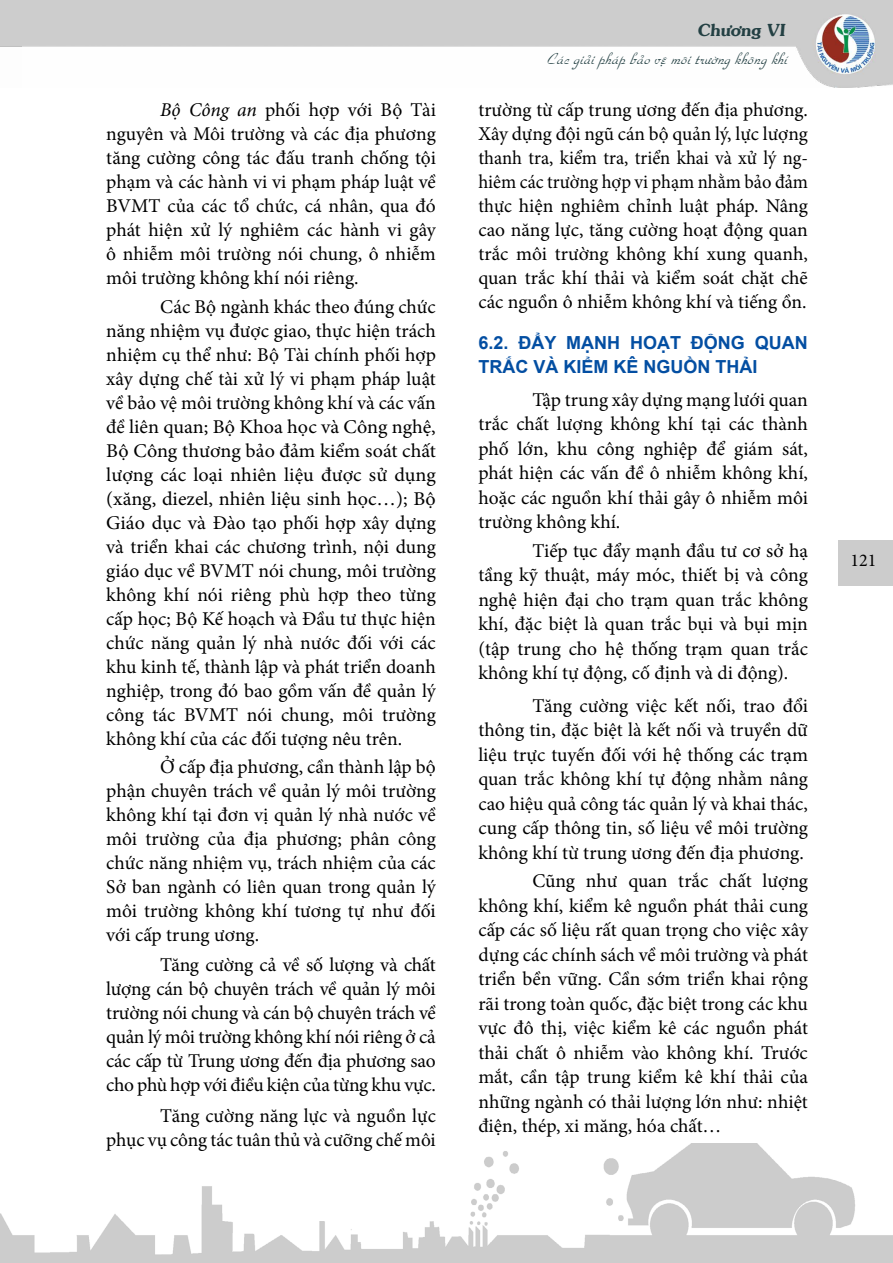
<style>
.page{position:relative;width:893px;height:1263px;background:#fff}
.page>*{position:absolute;margin:0;border:0;box-sizing:border-box;transform-origin:0 0}
.t1{font:19.5px/24px "Minion Pro";color:#000;text-align:justify}
.t2{font:700 18px/24px "Arial";color:#034ea2}
.t3{font:18px "Minion Pro";color:#000}
.t4{font:italic 16.5px "VNI Park";color:#234043}
.t5{font:16.5px "VNI Souvir Bold";color:#234043}
.s1{font-style:italic}
</style>
<div class="page">
<div style="left:838px;top:540px;width:55px;height:45px;background:#ccc"></div>
<img style="left:0;top:0;width:893px;height:87px">
<img style="left:0;top:1144px;width:893px;height:119px">
<p class="t1" style="left:106px;top:98px;width:331px;text-indent:54px"><span class="s1">Bộ Công an</span> phối hợp với Bộ Tài nguyên và Môi trường và các địa phương tăng cường công tác đấu tranh chống tội phạm và các hành vi vi phạm pháp luật về BVMT của các tổ chức, cá nhân, qua đó phát hiện xử lý nghiêm các hành vi gây ô nhiễm môi trường nói chung, ô nhiễm môi trường không khí nói riêng.</p>
<p class="t1" style="left:106px;top:294px;width:331px;text-indent:54px">Các Bộ ngành khác theo đúng chức năng nhiệm vụ được giao, thực hiện trách nhiệm cụ thể như: Bộ Tài chính phối hợp xây dựng chế tài xử lý vi phạm pháp luật về bảo vệ môi trường không khí và các vấn đề liên quan; Bộ Khoa học và Công nghệ, Bộ Công thương bảo đảm kiểm soát chất lượng các loại nhiên liệu được sử dụng (xăng, diezel, nhiên liệu sinh học…); Bộ Giáo dục và Đào tạo phối hợp xây dựng và triển khai các chương trình, nội dung giáo dục về BVMT nói chung, môi trường không khí nói riêng phù hợp theo từng cấp học; Bộ Kế hoạch và Đầu tư thực hiện chức năng quản lý nhà nước đối với các khu kinh tế, thành lập và phát triển doanh nghiệp, trong đó bao gồm vấn đề quản lý công tác BVMT nói chung, môi trường không khí của các đối tượng nêu trên.</p>
<p class="t1" style="left:106px;top:755px;width:331px;text-indent:54px">Ở cấp địa phương, cần thành lập bộ phận chuyên trách về quản lý môi trường không khí tại đơn vị quản lý nhà nước về môi trường của địa phương; phân công chức năng nhiệm vụ, trách nhiệm của các Sở ban ngành có liên quan trong quản lý môi trường không khí tương tự như đối với cấp trung ương.</p>
<p class="t1" style="left:106px;top:953px;width:331px;text-indent:54px">Tăng cường cả về số lượng và chất lượng cán bộ chuyên trách về quản lý môi trường nói chung và cán bộ chuyên trách về quản lý môi trường không khí nói riêng ở cả các cấp từ Trung ương đến địa phương sao cho phù hợp với điều kiện của từng khu vực.</p>
<p class="t1" style="left:106px;top:1103px;width:331px;text-align:right">Tăng cường năng lực và nguồn lực<br>phục vụ công tác tuân thủ và cưỡng chế môi</p>
<p class="t5" style="left:697px;top:17px;width:91px">Chöông VI</p>
<p class="t4" style="left:547px;top:47px;width:245px">Caù cg iaû iphaùp baû oveämoâ itröôø ng khoâ ng khí</p>
<p class="t1" style="left:478px;top:98px;width:331px">trường từ cấp trung ương đến địa phương.<br>Xây dựng đội ngũ cán bộ quản lý, lực lượng thanh tra, kiểm tra, triển khai và xử lý ng&shy;hiêm các trường hợp vi phạm nhằm bảo đảm thực hiện nghiêm chỉnh luật pháp. Nâng cao năng lực, tăng cường hoạt động quan trắc môi trường không khí xung quanh, quan trắc khí thải và kiểm soát chặt chẽ các nguồn ô nhiễm không khí và tiếng ồn.</p>
<p class="t2" style="left:478px;top:331px;width:331px">6.2. ĐẨY MẠNH HOẠT ĐỘNG QUAN<br>TRẮC VÀ KIỂM KÊ NGUỒN THẢI</p>
<p class="t1" style="left:478px;top:387px;width:331px;line-height:24.5px;text-indent:54px">Tập trung xây dựng mạng lưới quan trắc chất lượng không khí tại các thành phố lớn, khu công nghiệp để giám sát, phát hiện các vấn đề ô nhiễm không khí, hoặc các nguồn khí thải gây ô nhiễm môi trường không khí.</p>
<p class="t1" style="left:478px;top:538px;width:331px;line-height:24.5px;text-indent:54px">Tiếp tục đẩy mạnh đầu tư cơ sở hạ tầng kỹ thuật, máy móc, thiết bị và công nghệ hiện đại cho trạm quan trắc không khí, đặc biệt là quan trắc bụi và bụi mịn (tập trung cho hệ thống trạm quan trắc không khí tự động, cố định và di động).</p>
<p class="t1" style="left:478px;top:694px;width:331px;line-height:24.5px;text-indent:54px">Tăng cường việc kết nối, trao đổi thông tin, đặc biệt là kết nối và truyền dữ liệu trực tuyến đối với hệ thống các trạm quan trắc không khí tự động nhằm nâng cao hiệu quả công tác quản lý và khai thác, cung cấp thông tin, số liệu về môi trường không khí từ trung ương đến địa phương.</p>
<p class="t1" style="left:478px;top:869px;width:331px;line-height:24.5px;text-indent:54px">Cũng như quan trắc chất lượng không khí, kiểm kê nguồn phát thải cung cấp các số liệu rất quan trọng cho việc xây dựng các chính sách về môi trường và phát triển bền vững. Cần sớm triển khai rộng rãi trong toàn quốc, đặc biệt trong các khu vực đô thị, việc kiểm kê các nguồn phát thải chất ô nhiễm vào không khí. Trước mắt, cần tập trung kiểm kê khí thải của những ngành có thải lượng lớn như: nhiệt điện, thép, xi măng, hóa chất…</p>
<p class="t3" style="left:850px;top:548px;width:27px">121</p>
</div>
